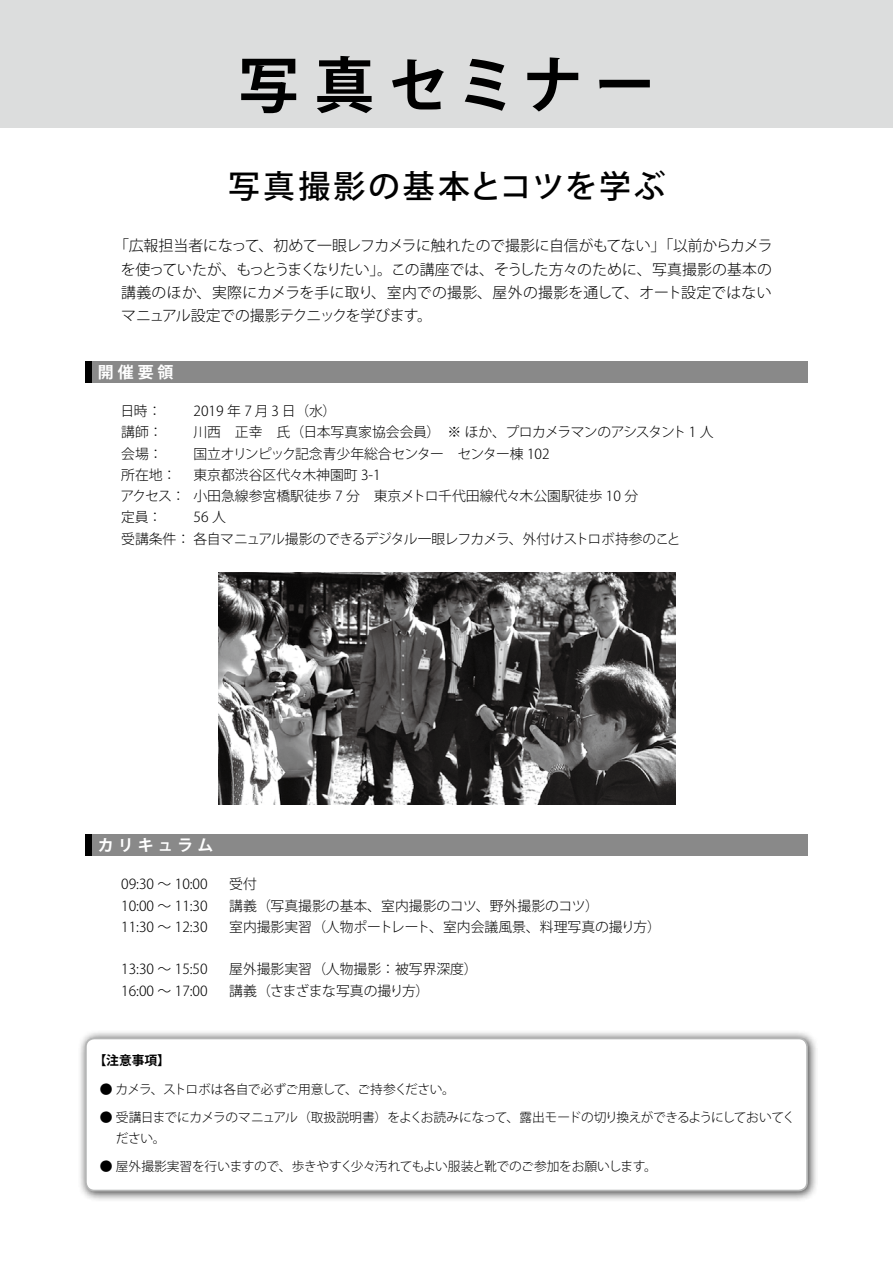
<style>
.page{position:relative;width:893px;height:1263px;background:#fff}
.page>*{position:absolute;margin:0;border:0;box-sizing:border-box;transform-origin:0 0}
.t1{font:700 60.6px "Koz Go Pr 6 N";letter-spacing:.19em;color:#000}
.t2{font:500 31.95px "Koz Go Pr 6 N";letter-spacing:.085em;color:#000}
.t3{font:700 15.9px "Koz Go Pr 6 N";letter-spacing:.25em;color:#fff}
.t4{font:300 14.85px/23.4px "Koz Go Pr 6 N";letter-spacing:-.005em;color:#000;text-align:justify}
.t5{font:300 13.8px/21.3px "Koz Go Pr 6 N";color:#000}
.t6{font:300 13.8px/21.3px "Koz Go Pr 6 N";letter-spacing:-.03em;color:#000}
.t7{font:300 13.8px "Koz Go Pr 6 N";letter-spacing:-.04em;color:#000}
.t8{font:300 12.75px/20.2px "Koz Go Pr 6 N";letter-spacing:-.035em;color:#000}
.t9{font:700 12.75px "Koz Go Pr 6 N";color:#000}
</style>
<div class="page">
<div style="left:0;top:0;width:893px;height:128px;background:#dcdddd"></div>
<div style="left:85px;top:361px;width:723px;height:22px;background:#898989"></div>
<div style="left:85px;top:361px;width:6px;height:22px;background:#000"></div>
<div style="left:85px;top:835px;width:723px;height:21px;background:#898989"></div>
<div style="left:85px;top:835px;width:6px;height:21px;background:#000"></div>
<div style="left:78px;top:1030px;width:740px;height:172px;background:#000;opacity:.75"></div>
<div style="left:86px;top:1038px;width:721px;height:152px;background:#fff;border-radius:9px"></div>
<div style="left:85px;top:1037px;width:723px;height:154px;border:2px solid #b5b6b6;border-radius:9px"></div>
<img style="left:219px;top:572px;width:456px;height:232px">
<h1 class="t1" style="left:238px;top:51px;width:418px">写真セミナー</h1>
<h2 class="t2" style="left:228px;top:168px;width:439px">写真撮影の基本とコツを学ぶ</h2>
<p class="t4" style="left:121px;top:234px;width:653px;text-indent:-7px">「広報担当者になって、初めて一眼レフカメラに触れたので撮影に自信がもてない」「以前からカメラを使っていたが、もっとうまくなりたい」。この講座では、そうした方々のために、写真撮影の基本の講義のほか、実際にカメラを手に取り、室内での撮影、屋外の撮影を通して、オート設定ではないマニュアル設定での撮影テクニックを学びます。</p>
<p class="t3" style="left:98px;top:363px;width:77px">開催要領</p>
<p class="t5" style="left:121px;top:401px;width:42px">日時：</p>
<p class="t5" style="left:193px;top:401px;width:144px">2019 年 7 月 3 日（水）</p>
<p class="t5" style="left:121px;top:422px;width:43px">講師：</p>
<p class="t6" style="left:193px;top:422px;width:522px">川西　正幸　氏（日本写真家協会会員）　※ ほか、プロカメラマンのアシスタント 1 人</p>
<p class="t5" style="left:121px;top:443px;width:43px">会場：</p>
<p class="t5" style="left:121px;top:443px;width:519px;text-indent:73px">国立オリンピック記念青少年総合センター　センター棟 102<br>所在地： 東京都渋谷区代々木神園町 3-1<br>アクセス： 小田急線参宮橋駅徒歩 7 分　東京メトロ千代田線代々木公園駅徒歩 10 分定員：</p>
<p class="t6" style="left:121px;top:507px;width:561px;text-indent:72px">56 人<br>受講条件： 各自マニュアル撮影のできるデジタル一眼レフカメラ、外付けストロボ持参のこと</p>
<p class="t3" style="left:98px;top:837px;width:117px">カリキュラム</p>
<p class="t5" style="left:121px;top:874px;width:88px">09:30 ～ 10:00</p>
<p class="t5" style="left:229px;top:874px;width:29px">受付</p>
<p class="t5" style="left:121px;top:895px;width:88px">10:00 ～ 11:30</p>
<p class="t5" style="left:229px;top:895px;width:371px">講義（写真撮影の基本、室内撮影のコツ、野外撮影のコツ）</p>
<p class="t5" style="left:121px;top:916px;width:88px">11:30 ～ 12:30</p>
<p class="t5" style="left:229px;top:916px;width:433px">室内撮影実習（人物ポートレート、室内会議風景、料理写真の撮り方）</p>
<p class="t5" style="left:121px;top:959px;width:88px">13:30 ～ 15:50</p>
<p class="t5" style="left:229px;top:959px;width:250px">屋外撮影実習（人物撮影：被写界深度）</p>
<p class="t5" style="left:121px;top:980px;width:88px">16:00 ～ 17:00</p>
<p class="t7" style="left:229px;top:983px;width:202px">講義（さまざまな写真の撮り方）</p>
<p class="t9" style="left:94px;top:1053px;width:78px">【注意事項】</p>
<p class="t8" style="left:100px;top:1079px;width:356px">● カメラ、ストロボは各自で必ずご用意して、ご持参ください。</p>
<p class="t8" style="left:116px;top:1108px;width:681px;text-indent:-16px">● 受講日までにカメラのマニュアル（取扱説明書）をよくお読みになって、露出モードの切り換えができるようにしておいてください。</p>
<p class="t8" style="left:100px;top:1157px;width:558px">● 屋外撮影実習を行いますので、歩きやすく少々汚れてもよい服装と靴でのご参加をお願いします。</p>
</div>
